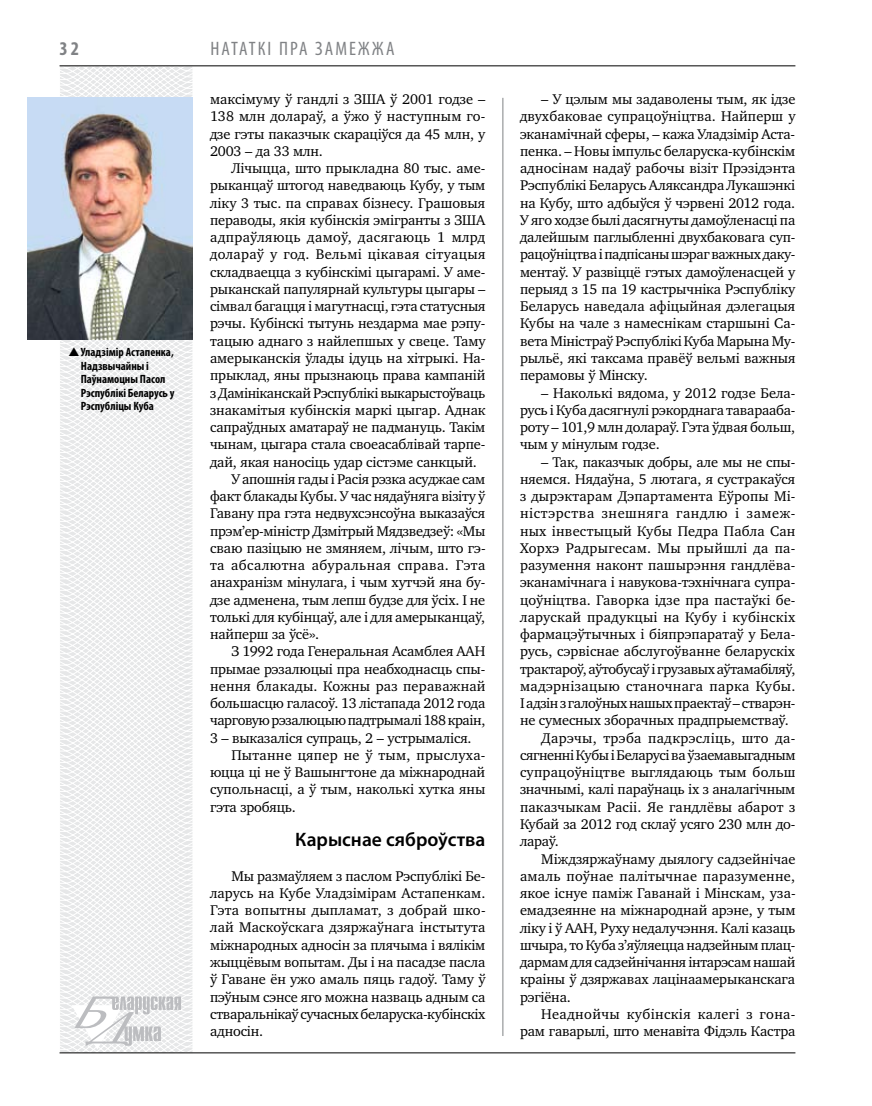
<style>
.page{position:relative;width:872px;height:1106px;background:#fff}
.page>*{position:absolute;margin:0;border:0;box-sizing:border-box;transform-origin:0 0}
.t1{font:600 19.5px "Myriad Pro";color:#000}
.t2{font:condensed 19.5px "Myriad Pro";letter-spacing:.12em;color:#808285}
.t3{font:700 condensed 19.5px "Myriad Pro";color:#808285}
.t4{font:14.4px/17.2px "Charter C";letter-spacing:-.01em;color:#000;text-align:justify}
.t5{font:14.4px "Charter C";letter-spacing:.01em;color:#000}
.t6{font:14.4px "Charter C";letter-spacing:.02em;color:#000}
.t7{font:14.4px "Charter C";letter-spacing:.025em;color:#000}
.t8{font:14.4px "Charter C";letter-spacing:.015em;color:#000}
.t9{font:14.4px "Charter C";letter-spacing:-.03em;color:#000}
.t10{font:14.4px "Charter C";letter-spacing:.03em;color:#000}
.t11{font:14.4px "Charter C";letter-spacing:.04em;color:#000}
.t12{font:700 condensed 12px/13.5px "Myriad Pro";color:#000}
</style>
<div class="page">
<svg style="left:59px;top:65px;width:192px;height:989px"></svg>
<hr style="left:502px;top:98px;width:1px;height:938px;background:#808285">
<hr style="left:60px;top:1052px;width:735px;height:1px;background:#000">
<svg style="left:71px;top:996px;width:110px;height:53px"></svg>
<hr style="left:60px;top:65px;width:735px;height:1px;background:#000">
<img style="left:27px;top:97px;width:166px;height:243px">
<svg style="left:69px;top:347px;width:23px;height:10px"></svg>
<h1 class="t3" style="left:60px;top:37px;width:21px">32</h1>
<p class="t12" style="left:81px;top:345px;width:95px">Уладзімір Астапенка,<br>Надзвычайны і<br>Паўнамоцны Пасол<br>Рэспублікі Беларусь у<br>Рэспубліцы Куба</p>
<h1 class="t2" style="left:210px;top:37px;width:184px">нататкі пра замежжа</h1>
<p class="t4" style="left:210px;top:91px;width:277px">максімуму ў гандлі з ЗША ў 2001 годзе – 138 млн долараў, а ўжо ў наступным го&shy;дзе гэты паказчык скараціўся да 45 млн, у 2003 – да 33 млн.</p>
<p class="t4" style="left:231px;top:160px;width:254px">Лічыцца, што прыкладна 80 тыс. аме-</p>
<p class="t4" style="left:210px;top:177px;width:277px">рыканцаў штогод наведваюць Кубу, у тым</p>
<p class="t4" style="left:210px;top:194px;width:277px">ліку 3 тыс. па справах бізнесу. Грашовыя</p>
<p class="t4" style="left:210px;top:211px;width:277px">пераводы, якія кубінскія эмігранты з ЗША</p>
<p class="t7" style="left:210px;top:229px;width:277px">адпраўляюць дамоў, дасягаюць 1 млрд</p>
<p class="t6" style="left:210px;top:246px;width:277px">долараў у год. Вельмі цікавая сітуацыя</p>
<p class="t4" style="left:210px;top:263px;width:277px">складваецца з кубінскімі цыгарамі. У аме-</p>
<p class="t4" style="left:210px;top:280px;width:277px">рыканскай папулярнай культуры цыгары –</p>
<p class="t4" style="left:210px;top:298px;width:277px">сімвал багацця і магутнасці, гэта статусныя</p>
<p class="t4" style="left:210px;top:315px;width:277px">рэчы. Кубінскі тытунь нездарма мае рэпу-</p>
<p class="t4" style="left:210px;top:332px;width:277px">тацыю аднаго з найлепшых у свеце. Таму</p>
<p class="t4" style="left:210px;top:349px;width:277px">амерыканскія ўлады ідуць на хітрыкі. На-</p>
<p class="t4" style="left:210px;top:367px;width:277px">прыклад, яны прызнаюць права кампаній</p>
<p class="t4" style="left:210px;top:384px;width:277px">з Дамініканскай Рэспублікі выкарыстоўваць</p>
<p class="t4" style="left:210px;top:401px;width:277px">знакамітыя кубінскія маркі цыгар. Аднак</p>
<p class="t4" style="left:210px;top:418px;width:277px">сапраўдных аматараў не падмануць. Такім</p>
<p class="t4" style="left:210px;top:436px;width:277px">чынам, цыгара стала своеасаблівай тарпе-</p>
<p class="t4" style="left:210px;top:453px;width:268px">дай, якая наносіць удар сістэме санкцый.</p>
<p class="t4" style="left:231px;top:470px;width:255px">У апошнія гады і Расія рэзка асуджае сам</p>
<p class="t4" style="left:210px;top:487px;width:277px">факт блакады Кубы. У час нядаўняга візіту ў</p>
<p class="t4" style="left:210px;top:505px;width:277px">Гавану пра гэта недвухсэнсоўна выказаўся</p>
<p class="t4" style="left:210px;top:522px;width:277px">прэм’ер-міністр Дзмітрый Мядзведзеў: «Мы</p>
<p class="t4" style="left:210px;top:539px;width:277px">сваю пазіцыю не змяняем, лічым, што гэ-</p>
<p class="t10" style="left:210px;top:557px;width:277px">та абсалютна абуральная справа. Гэта</p>
<p class="t4" style="left:210px;top:574px;width:275px">анахранізм мінулага, і чым хутчэй яна бу-</p>
<p class="t4" style="left:210px;top:591px;width:277px">дзе адменена, тым лепш будзе для ўсіх. І не</p>
<p class="t4" style="left:210px;top:608px;width:277px">толькі для кубінцаў, але і для амерыканцаў,</p>
<p class="t4" style="left:210px;top:625px;width:111px">найперш за ўсё».</p>
<p class="t4" style="left:231px;top:643px;width:255px">З 1992 года Генеральная Асамблея ААН</p>
<p class="t4" style="left:210px;top:660px;width:277px">прымае рэзалюцыі пра неабходнасць спы-</p>
<p class="t8" style="left:210px;top:678px;width:277px">нення блакады. Кожны раз пераважнай</p>
<p class="t4" style="left:210px;top:694px;width:277px">большасцю галасоў. 13 лістапада 2012 года</p>
<p class="t4" style="left:210px;top:712px;width:277px">чарговую рэзалюцыю падтрымалі 188 краін,</p>
<p class="t4" style="left:210px;top:729px;width:263px">3 – выказаліся супраць, 2 – устрымаліся.</p>
<p class="t6" style="left:231px;top:747px;width:256px">Пытанне цяпер не ў тым, прыслуха-</p>
<p class="t4" style="left:210px;top:764px;width:277px">юцца ці не ў Вашынгтоне да міжнароднай</p>
<p class="t4" style="left:210px;top:781px;width:277px">супольнасці, а ў тым, наколькі хутка яны</p>
<p class="t4" style="left:210px;top:798px;width:87px">гэта зробяць.</p>
<h1 class="t1" style="left:295px;top:827px;width:192px">Карыснае сяброўства</h1>
<p class="t4" style="left:210px;top:867px;width:277px;text-indent:21px">Мы размаўляем з паслом Рэспублікі Бе&shy;ларусь на Кубе Уладзімірам Астапенкам.<br>Гэта вопытны дыпламат, з добрай шко&shy;лай Маскоўскага дзяржаўнага інстытута міжнародных адносін за плячыма і вялікім жыццёвым вопытам. Ды і на пасадзе пасла ў Гаване ён ужо амаль пяць гадоў. Таму ў пэўным сэнсе яго можна назваць адным са стваральнікаў сучасных беларуска-кубінскіх адносін.</p>
<p class="t4" style="left:520px;top:91px;width:277px;text-indent:21px">– У цэлым мы задаволены тым, як ідзе двухбаковае супрацоўніцтва. Найперш у эканамічнай сферы, – кажа Уладзімір Аста&shy;пенка. – Новы імпульс беларуска-кубінскім адносінам надаў рабочы візіт Прэзідэнта Рэспублікі Беларусь Аляксандра Лукашэнкі на Кубу, што адбыўся ў чэрвені 2012 года.<br>У яго ходзе былі дасягнуты дамоўленасці па далейшым паглыбленні двухбаковага суп&shy;рацоўніцтва і падпісаны шэраг важных даку&shy;ментаў. У развіццё гэтых дамоўленасцей у перыяд з 15 па 19 кастрычніка Рэспубліку Беларусь наведала афіцыйная дэлегацыя Кубы на чале з намеснікам старшыні Са&shy;вета Міністраў Рэспублікі Куба Марына Му&shy;рыльё, які таксама правёў вельмі важныя перамовы ў Мінску.</p>
<p class="t4" style="left:520px;top:384px;width:277px;text-indent:21px">– Наколькі вядома, у 2012 годзе Бела&shy;русь і Куба дасягнулі рэкорднага таварааба&shy;роту – 101,9 млн долараў. Гэта ўдвая больш, чым у мінулым годзе.</p>
<p class="t4" style="left:541px;top:453px;width:255px">– Так, паказчык добры, але мы не спы-</p>
<p class="t4" style="left:520px;top:470px;width:277px">няемся. Нядаўна, 5 лютага, я сустракаўся</p>
<p class="t5" style="left:520px;top:488px;width:276px">з дырэктарам Дэпартамента Еўропы Мі-</p>
<p class="t11" style="left:520px;top:505px;width:277px">ністэрства знешняга гандлю і замеж-</p>
<p class="t5" style="left:520px;top:523px;width:277px">ных інвестыцый Кубы Педра Пабла Сан</p>
<p class="t6" style="left:520px;top:540px;width:277px">Хорхэ Радрыгесам. Мы прыйшлі да па-</p>
<p class="t4" style="left:520px;top:557px;width:277px">разумення наконт пашырэння гандлёва-</p>
<p class="t4" style="left:520px;top:574px;width:275px">эканамічнага і навукова-тэхнічнага супра-</p>
<p class="t5" style="left:520px;top:592px;width:277px">цоўніцтва. Гаворка ідзе пра пастаўкі бе-</p>
<p class="t8" style="left:520px;top:609px;width:277px">ларускай прадукцыі на Кубу і кубінскіх</p>
<p class="t4" style="left:520px;top:626px;width:277px">фармацэўтычных і біяпрэпаратаў у Бела-</p>
<p class="t4" style="left:520px;top:643px;width:277px">русь, сэрвіснае абслугоўванне беларускіх</p>
<p class="t4" style="left:520px;top:660px;width:277px">трактароў, аўтобусаў і грузавых аўтамабіляў,</p>
<p class="t7" style="left:520px;top:678px;width:277px">мадэрнізацыю станочнага парка Кубы.</p>
<p class="t4" style="left:520px;top:695px;width:277px">І адзін з галоўных нашых праектаў – стварэн-</p>
<p class="t4" style="left:520px;top:712px;width:270px">не сумесных зборачных прадпрыемстваў.</p>
<p class="t7" style="left:541px;top:730px;width:254px">Дарэчы, трэба падкрэсліць, што да-</p>
<p class="t9" style="left:520px;top:747px;width:277px">сягненні Кубы і Беларусі ва ўзаемавыгадным</p>
<p class="t8" style="left:520px;top:764px;width:277px">супрацоўніцтве выглядаюць тым больш</p>
<p class="t4" style="left:520px;top:781px;width:277px">значнымі, калі параўнаць іх з аналагічным</p>
<p class="t5" style="left:520px;top:799px;width:277px">паказчыкам Расіі. Яе гандлёвы абарот з</p>
<p class="t4" style="left:520px;top:815px;width:275px">Кубай за 2012 год склаў усяго 230 млн до-</p>
<p class="t4" style="left:520px;top:833px;width:40px">лараў.</p>
<p class="t4" style="left:541px;top:850px;width:256px">Міждзяржаўнаму дыялогу садзейнічае</p>
<p class="t6" style="left:520px;top:868px;width:277px">амаль поўнае палітычнае паразуменне,</p>
<p class="t4" style="left:520px;top:884px;width:277px">якое існуе паміж Гаванай і Мінскам, уза-</p>
<p class="t4" style="left:520px;top:902px;width:277px">емадзеянне на міжнароднай арэне, у тым</p>
<p class="t4" style="left:520px;top:919px;width:277px">ліку і ў ААН, Руху недалучэння. Калі казаць</p>
<p class="t4" style="left:520px;top:936px;width:277px">шчыра, то Куба з’яўляецца надзейным плац-</p>
<p class="t4" style="left:520px;top:953px;width:277px">дармам для садзейнічання інтарэсам нашай</p>
<p class="t4" style="left:520px;top:971px;width:277px">краіны ў дзяржавах лацінаамерыканскага</p>
<p class="t4" style="left:520px;top:988px;width:52px">рэгіёна.</p>
<p class="t7" style="left:541px;top:1006px;width:256px">Неаднойчы кубінскія калегі з гона-</p>
<p class="t4" style="left:520px;top:1022px;width:277px">рам гаварылі, што менавіта Фідэль Кастра</p>
</div>
